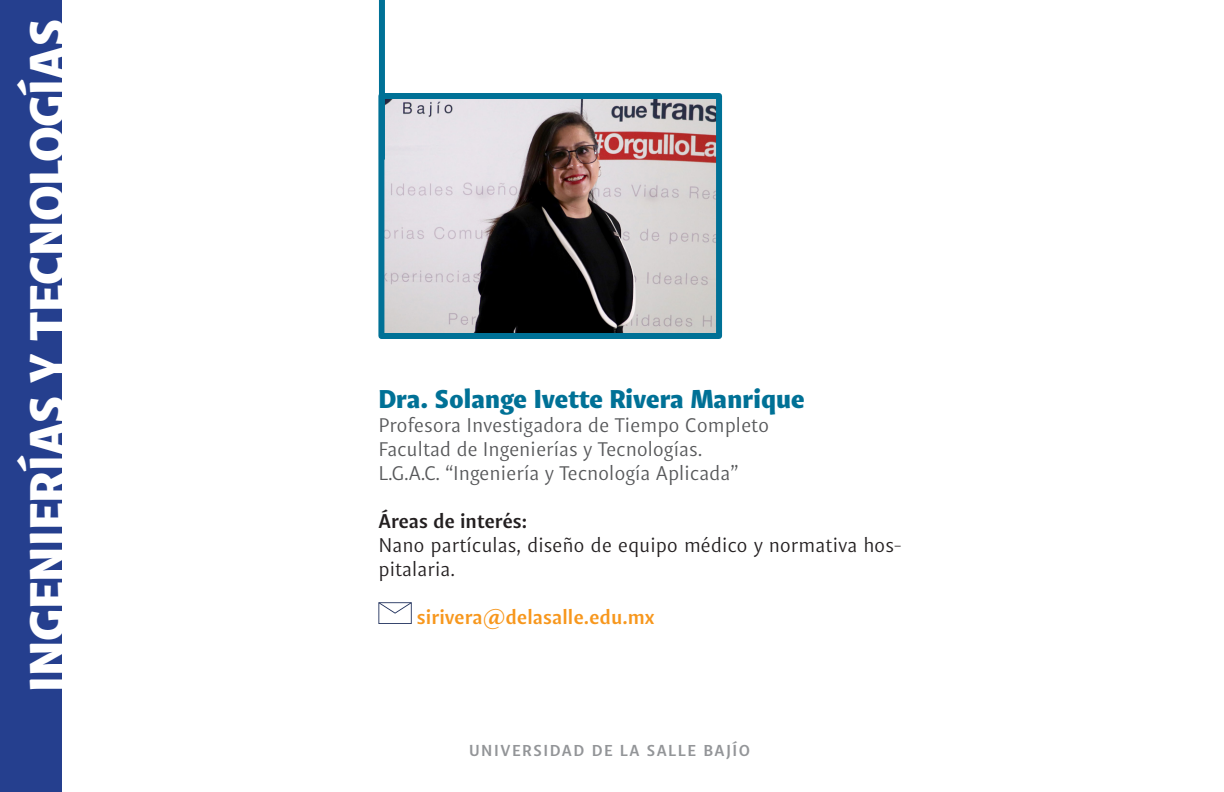
<style>
.page{position:relative;width:1224px;height:792px;background:#fff}
.page>*{position:absolute;margin:0;border:0;box-sizing:border-box;transform-origin:0 0}
.t1{font:900 50px "Indivisa Text Sans";color:#fff}
.t2{font:900 26px "Indivisa Text Sans";letter-spacing:-.005em;color:#007196}
.t3{font:20px "Indivisa Text Sans";color:#57585a}
.t4{font:20px/24px "Indivisa Text Sans";color:#231f20}
.t5{font:700 20px "Indivisa Text Sans";color:#f7971d}
.t6{font:700 20px "Indivisa Text Sans";color:#231f20}
.t7{font:700 16px "Indivisa Text Sans";letter-spacing:.1em;color:#939598}
</style>
<div class="page">
<div style="left:0;top:0;width:61px;height:792px;background:#253f8e"></div>
<svg style="left:378px;top:602px;width:34px;height:22px"></svg>
<img style="left:385px;top:100px;width:330px;height:232px">
<div style="left:378px;top:93px;width:344px;height:246px;border:6px solid #007196"></div>
<div style="left:379px;top:0;width:6px;height:160px;background:#007196"></div>
<h1 class="t1" style="left:3px;top:692px;width:674px;rotate:-90deg">INGENIERÍAS Y TECNOLOGÍAS</h1>
<p class="t2" style="left:378px;top:376px;width:428px">Dra. Solange Ivette Rivera Manrique</p>
<p class="t3" style="left:378px;top:409px;width:393px">Profesora Investigadora de Tiempo Completo</p>
<p class="t3" style="left:378px;top:433px;width:326px">Facultad de Ingenierías y Tecnologías.</p>
<p class="t3" style="left:378px;top:457px;width:362px">L.G.A.C. “Ingeniería y Tecnología Aplicada”</p>
<p class="t6" style="left:378px;top:504px;width:150px">Áreas de interés:</p>
<p class="t4" style="left:378px;top:532px;width:524px">Nano partículas, diseño de equipo médico y normativa hos&shy;pitalaria.</p>
<p class="t5" style="left:417px;top:600px;width:239px">sirivera@delasalle.edu.mx</p>
<p class="t7" style="left:469px;top:737px;width:283px">UNIVERSIDAD DE LA SALLE BAJÍO</p>
</div>
